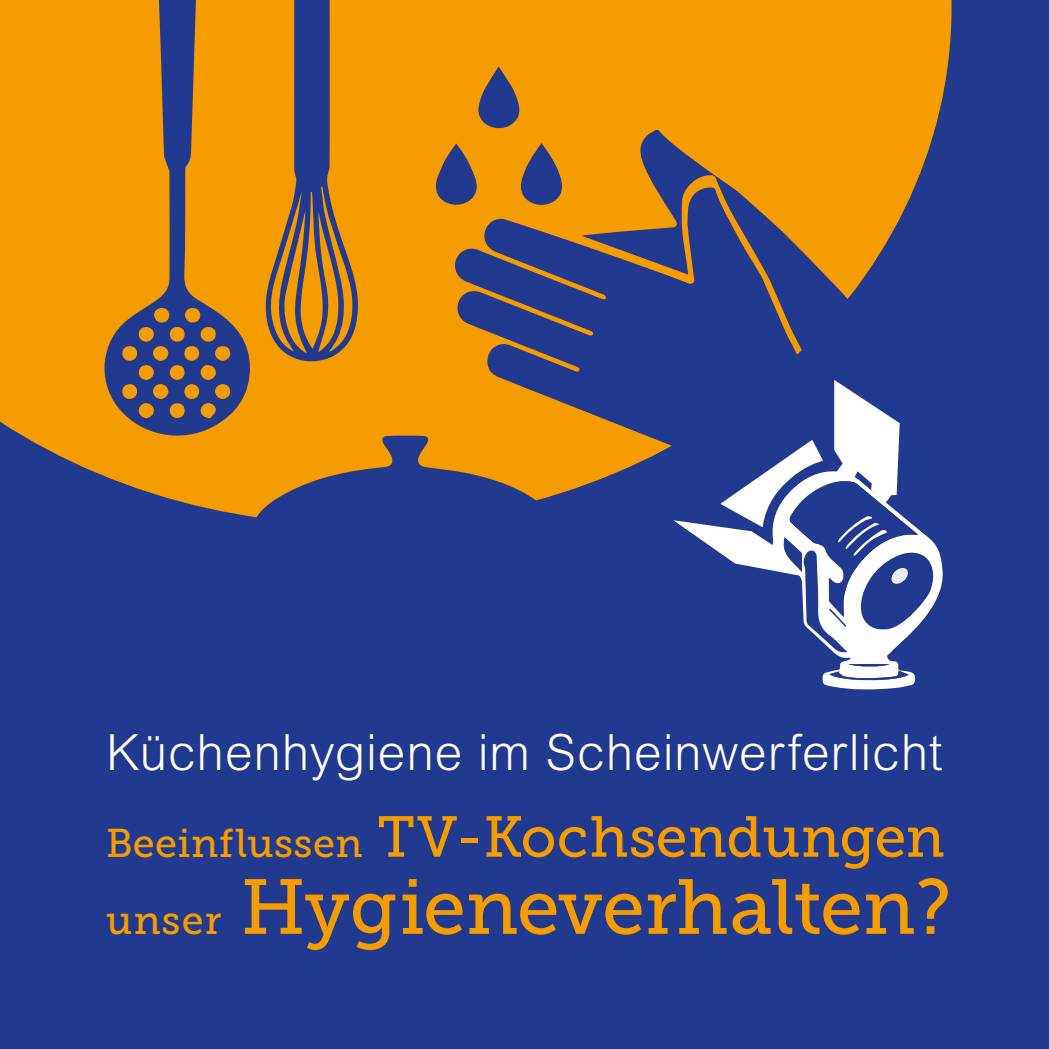
<style>
.page{position:relative;width:1049px;height:1049px;background:#213a8f}
.page>*{position:absolute;margin:0;border:0;box-sizing:border-box;transform-origin:0 0}
.t1{font:77.5px "Museo Slab 500";letter-spacing:-.005em;color:#f59c00}
.t2{font:57.5px "Museo Slab 500";letter-spacing:.005em;color:#f59c00}
.t3{font:300 50px "Arial MT Pro";letter-spacing:.02em;color:#fff}
.s1{font-size:40px}
</style>
<div class="page">
<svg style="left:0;top:0;width:951px;height:517px;background:#d58d14"></svg>
<svg style="left:518px;top:143px;width:46px;height:44px"></svg>
<svg style="left:476px;top:67px;width:44px;height:62px"></svg>
<svg style="left:432px;top:144px;width:45px;height:63px"></svg>
<svg style="left:453px;top:187px;width:415px;height:284px"></svg>
<svg style="left:582px;top:129px;width:283px;height:287px"></svg>
<svg style="left:97px;top:0;width:153px;height:444px;fill:#f59c00"></svg>
<svg style="left:264px;top:0;width:95px;height:367px"></svg>
<svg style="left:250px;top:435px;width:310px;height:83px"></svg>
<svg style="left:673px;top:380px;width:272px;height:310px"></svg>
<p class="t3" style="left:106px;top:722px;width:838px">Küchenhygiene im Scheinwerferlicht</p>
<p class="t2" style="left:106px;top:805px;width:840px"><span class="s1">Beeinflussen</span> TV-Kochsendungen</p>
<h1 class="t1" style="left:106px;top:864px;width:847px"><span class="s1">unser</span> Hygieneverhalten?</h1>
</div>
